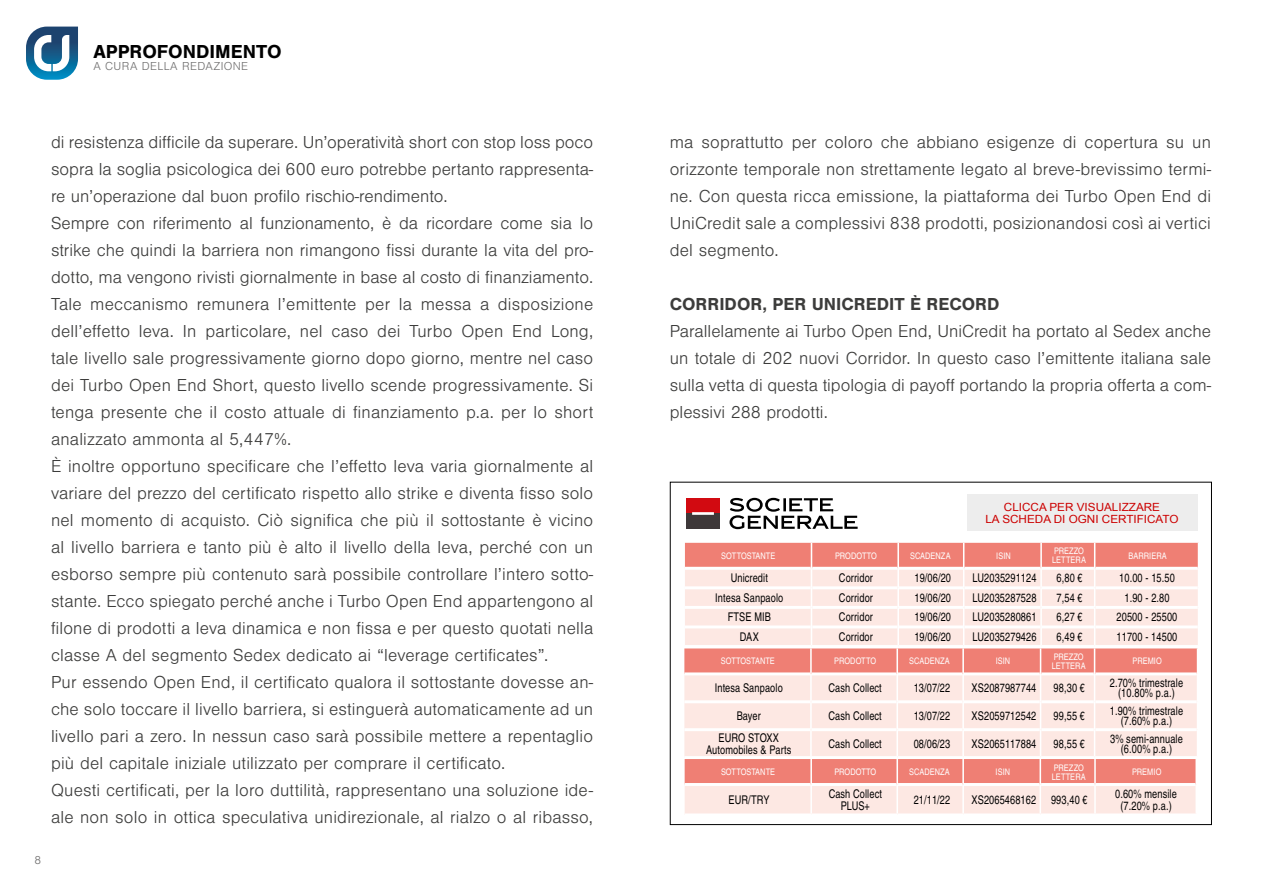
<style>
.page{position:relative;width:1263px;height:893px;background:#fff}
.page>*{position:absolute;margin:0;border:0;box-sizing:border-box;transform-origin:0 0}
.t1{font:700 19.5px "Nimbus San";color:#000}
.t2{font:300 18px/27px "Nimbus San";letter-spacing:.01em;color:#3c3c3b;text-align:justify}
.t3{font:700 18px "Nimbus San";color:#3c3c3b}
.t4{font:12px/10.5px "Nimbus San Con L";letter-spacing:.01em;color:#000;text-align:center;scale:.94 1}
.t5{font:300 12px "Nimbus San";letter-spacing:.03em;color:#706f6f}
.t6{font:11.25px/12px "Arial";color:#c00;text-align:center;scale:1.04 1}
.t7{font:9px/9px "Nimbus San Con L";letter-spacing:.005em;color:#fff}
</style>
<div class="page">
<svg style="left:26px;top:27px;width:52px;height:53px"></svg>
<svg style="left:729px;top:498px;width:129px;height:31px"></svg>
<div style="left:686px;top:498px;width:34px;height:16px;background:#d20a11"></div>
<div style="left:686px;top:513px;width:34px;height:16px;background:#3e3839"></div>
<hr style="left:692px;top:512px;width:22px;height:3px;background:#fff">
<div style="left:967px;top:495px;width:230px;height:36px;background:#ededed"></div>
<svg style="left:684px;top:543px;width:514px;height:270px;background:#f9cec8"></svg>
<hr style="left:685px;top:783px;width:125px;height:3px;background:#fff">
<hr style="left:812px;top:783px;width:84px;height:3px;background:#fff">
<hr style="left:898px;top:783px;width:64px;height:3px;background:#fff">
<hr style="left:964px;top:783px;width:75px;height:3px;background:#fff">
<hr style="left:1041px;top:783px;width:53px;height:3px;background:#fff">
<hr style="left:1096px;top:783px;width:99px;height:3px;background:#fff">
<hr style="left:896px;top:784px;width:2px;height:29px;background:#fff">
<hr style="left:962px;top:784px;width:2px;height:29px;background:#fff">
<hr style="left:1039px;top:784px;width:2px;height:29px;background:#fff">
<hr style="left:1094px;top:784px;width:2px;height:29px;background:#fff">
<hr style="left:1195px;top:784px;width:2px;height:29px;background:#fff">
<hr style="left:896px;top:759px;width:2px;height:25px;background:#fff">
<hr style="left:962px;top:759px;width:2px;height:25px;background:#fff">
<hr style="left:1039px;top:759px;width:2px;height:25px;background:#fff">
<hr style="left:1094px;top:759px;width:2px;height:25px;background:#fff">
<hr style="left:1195px;top:759px;width:2px;height:25px;background:#fff">
<hr style="left:810px;top:759px;width:2px;height:25px;background:#fff">
<hr style="left:810px;top:784px;width:2px;height:29px;background:#fff">
<p class="t1" style="left:94px;top:41px;width:190px">APPROFONDIMENTO</p>
<p class="t5" style="left:94px;top:60px;width:156px">A CURA DELLA REDAZIONE</p>
<p class="t2" style="left:51px;top:129px;width:544px;text-align:left">di resistenza difficile da superare. Un’operatività short con stop loss poco sopra la soglia psicologica dei 600 euro potrebbe pertanto rappresenta&shy;re un’operazione dal buon profilo rischio-rendimento.<br>Sempre con riferimento al funzionamento, è da ricordare come sia lo strike che quindi la barriera non rimangono fissi durante la vita del pro&shy;dotto, ma vengono rivisti giornalmente in base al costo di finanziamento.<br>Tale meccanismo remunera l’emittente per la messa a disposizione dell’effetto leva. In particolare, nel caso dei Turbo Open End Long, tale livello sale progressivamente giorno dopo giorno, mentre nel caso dei Turbo Open End Short, questo livello scende progressivamente. Si tenga presente che il costo attuale di finanziamento p.a. per lo short analizzato ammonta al 5,447%.<br>È inoltre opportuno specificare che l’effetto leva varia giornalmente al variare del prezzo del certificato rispetto allo strike e diventa fisso solo nel momento di acquisto. Ciò significa che più il sottostante è vicino al livello barriera e tanto più è alto il livello della leva, perché con un esborso sempre più contenuto sarà possibile controllare l’intero sotto&shy;stante. Ecco spiegato perché anche i Turbo Open End appartengono al filone di prodotti a leva dinamica e non fissa e per questo quotati nella classe A del segmento Sedex dedicato ai “leverage certificates”.<br>Pur essendo Open End, il certificato qualora il sottostante dovesse an&shy;che solo toccare il livello barriera, si estinguerà automaticamente ad un livello pari a zero. In nessun caso sarà possibile mettere a repentaglio più del capitale iniziale utilizzato per comprare il certificato.<br>Questi certificati, per la loro duttilità, rappresentano una soluzione ide&shy;ale non solo in ottica speculativa unidirezionale, al rialzo o al ribasso,</p>
<p class="t5" style="left:34px;top:854px;width:8px">8</p>
<p class="t2" style="left:670px;top:129px;width:543px">ma soprattutto per coloro che abbiano esigenze di copertura su un orizzonte temporale non strettamente legato al breve-brevissimo termi&shy;ne. Con questa ricca emissione, la piattaforma dei Turbo Open End di UniCredit sale a complessivi 838 prodotti, posizionandosi così ai vertici del segmento.</p>
<p class="t3" style="left:670px;top:294px;width:331px">CORRIDOR, PER UNICREDIT È RECORD</p>
<p class="t2" style="left:670px;top:318px;width:543px">Parallelamente ai Turbo Open End, UniCredit ha portato al Sedex anche un totale di 202 nuovi Corridor. In questo caso l’emittente italiana sale sulla vetta di questa tipologia di payoff portando la propria offerta a com&shy;plessivi 288 prodotti.</p>
<p class="t6" style="left:985px;top:501px;width:187px">CLICCA PER VISUALIZZARE<br>LA SCHEDA DI OGNI CERTIFICATO</p>
<p class="t7" style="left:721px;top:551px;width:56px">SOTTOSTANTE</p>
<p class="t7" style="left:835px;top:551px;width:43px">PRODOTTO</p>
<p class="t7" style="left:910px;top:551px;width:42px">SCADENZA</p>
<p class="t7" style="left:996px;top:551px;width:16px">ISIN</p>
<p class="t7" style="left:1052px;top:546px;width:35px">PREZZO<br>LETTERA</p>
<p class="t7" style="left:1128px;top:551px;width:40px">BARRIERA</p>
<p class="t4" style="left:731px;top:572px;width:41px">Unicredit</p>
<p class="t4" style="left:839px;top:572px;width:38px">Corridor</p>
<p class="t4" style="left:914px;top:572px;width:40px">19/06/20</p>
<p class="t4" style="left:972px;top:572px;width:70px">LU2035291124</p>
<p class="t4" style="left:1056px;top:572px;width:29px">6,80 €</p>
<p class="t4" style="left:1119px;top:572px;width:61px">10.00 - 15.50</p>
<p class="t4" style="left:715px;top:592px;width:74px">Intesa Sanpaolo</p>
<p class="t4" style="left:839px;top:592px;width:38px">Corridor</p>
<p class="t4" style="left:914px;top:592px;width:40px">19/06/20</p>
<p class="t4" style="left:972px;top:592px;width:70px">LU2035287528</p>
<p class="t4" style="left:1056px;top:592px;width:29px">7,54 €</p>
<p class="t4" style="left:1124px;top:592px;width:50px">1.90 - 2.80</p>
<p class="t4" style="left:728px;top:611px;width:48px">FTSE MIB</p>
<p class="t4" style="left:839px;top:611px;width:38px">Corridor</p>
<p class="t4" style="left:914px;top:611px;width:40px">19/06/20</p>
<p class="t4" style="left:972px;top:611px;width:70px">LU2035280861</p>
<p class="t4" style="left:1056px;top:611px;width:29px">6,27 €</p>
<p class="t4" style="left:1116px;top:611px;width:66px">20500 - 25500</p>
<p class="t4" style="left:740px;top:631px;width:22px">DAX</p>
<p class="t4" style="left:839px;top:631px;width:38px">Corridor</p>
<p class="t4" style="left:914px;top:631px;width:40px">19/06/20</p>
<p class="t4" style="left:972px;top:631px;width:70px">LU2035279426</p>
<p class="t4" style="left:1056px;top:631px;width:29px">6,49 €</p>
<p class="t4" style="left:1116px;top:631px;width:66px">11700 - 14500</p>
<p class="t7" style="left:721px;top:656px;width:56px">SOTTOSTANTE</p>
<p class="t7" style="left:834px;top:656px;width:43px">PRODOTTO</p>
<p class="t7" style="left:909px;top:656px;width:42px">SCADENZA</p>
<p class="t7" style="left:996px;top:656px;width:16px">ISIN</p>
<p class="t7" style="left:1052px;top:652px;width:35px">PREZZO<br>LETTERA</p>
<p class="t7" style="left:1132px;top:656px;width:31px">PREMIO</p>
<p class="t4" style="left:715px;top:682px;width:74px">Intesa Sanpaolo</p>
<p class="t4" style="left:828px;top:682px;width:58px">Cash Collect</p>
<p class="t4" style="left:914px;top:682px;width:40px">13/07/22</p>
<p class="t4" style="left:971px;top:682px;width:70px">XS2087987744</p>
<p class="t4" style="left:1053px;top:682px;width:35px">98,30 €</p>
<p class="t4" style="left:1110px;top:677px;width:79px">2.70% trimestrale (10.80% p.a.)</p>
<p class="t4" style="left:737px;top:710px;width:27px">Bayer</p>
<p class="t4" style="left:828px;top:710px;width:58px">Cash Collect</p>
<p class="t4" style="left:914px;top:710px;width:40px">13/07/22</p>
<p class="t4" style="left:971px;top:710px;width:70px">XS2059712542</p>
<p class="t4" style="left:1053px;top:710px;width:35px">99,55 €</p>
<p class="t4" style="left:1110px;top:705px;width:79px">1.90% trimestrale (7.60% p.a.)</p>
<p class="t4" style="left:706px;top:731px;width:92px;line-height:12px">EURO STOXX<br>Automobiles &amp; Parts</p>
<p class="t4" style="left:828px;top:738px;width:58px">Cash Collect</p>
<p class="t4" style="left:914px;top:738px;width:40px">08/06/23</p>
<p class="t4" style="left:971px;top:738px;width:70px">XS2065117884</p>
<p class="t4" style="left:1053px;top:738px;width:35px">98,55 €</p>
<p class="t4" style="left:1110px;top:733px;width:79px">3% semi-annuale (6.00% p.a.)</p>
<p class="t7" style="left:721px;top:767px;width:56px">SOTTOSTANTE</p>
<p class="t7" style="left:834px;top:767px;width:43px">PRODOTTO</p>
<p class="t7" style="left:909px;top:767px;width:42px">SCADENZA</p>
<p class="t7" style="left:995px;top:767px;width:16px">ISIN</p>
<p class="t7" style="left:1052px;top:762px;width:35px">PREZZO<br>LETTERA</p>
<p class="t7" style="left:1132px;top:767px;width:31px">PREMIO</p>
<p class="t4" style="left:728px;top:794px;width:45px">EUR/TRY</p>
<p class="t4" style="left:829px;top:787px;width:58px;line-height:12px">Cash Collect<br>PLUS+</p>
<p class="t4" style="left:914px;top:794px;width:40px">21/11/22</p>
<p class="t4" style="left:971px;top:794px;width:125px">XS2065468162 993,40 €</p>
<p class="t4" style="left:1115px;top:787px;width:67px;line-height:12px">0.60% mensile (7.20% p.a.)</p>
</div>
